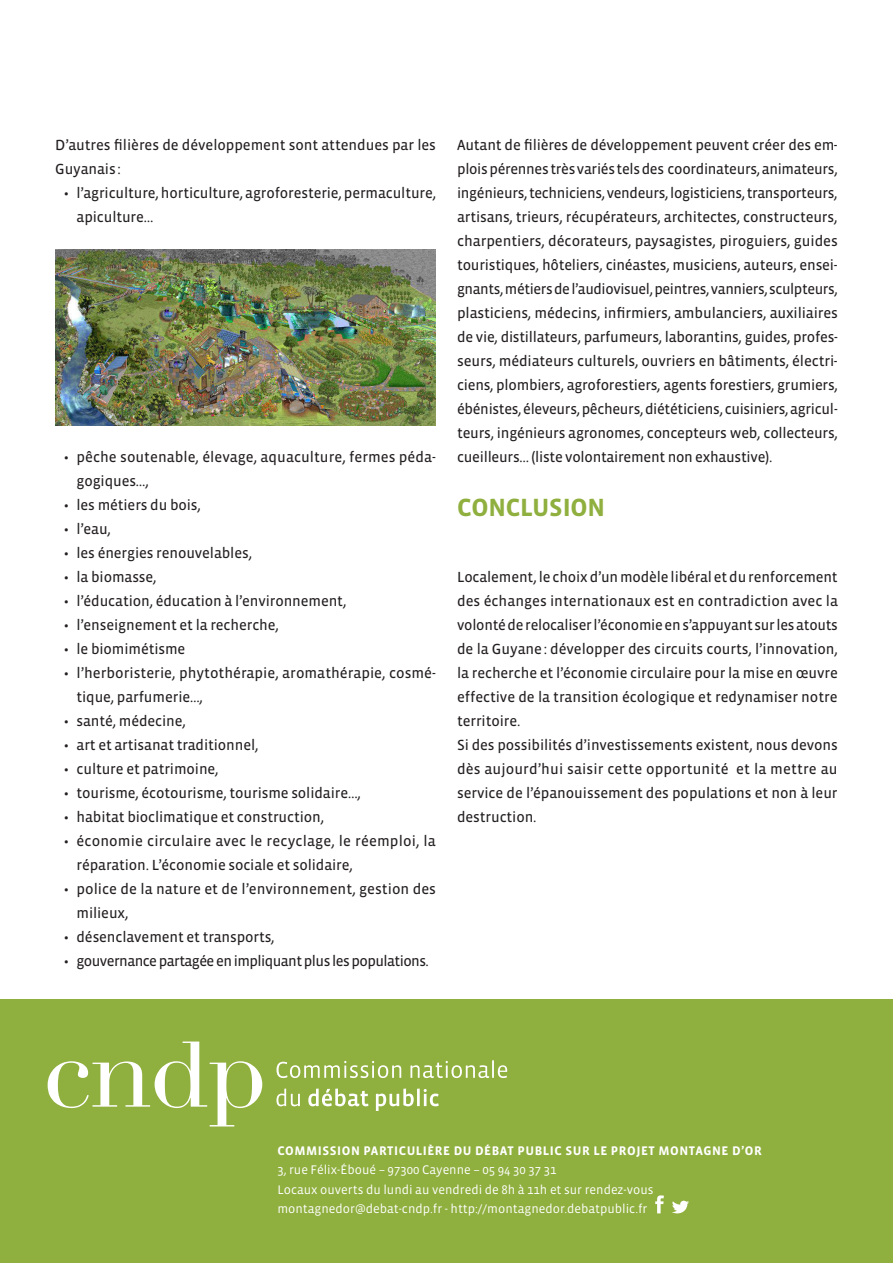
<style>
.page{position:relative;width:893px;height:1263px;background:#fff}
.page>*{position:absolute;margin:0;border:0;box-sizing:border-box;transform-origin:0 0}
.TITRE{font:700 25.5px "Vista Sans";letter-spacing:-.01em;color:#8faf3e}
.TXT_COURANT{font:15px/24px "Vista Sans Reg";letter-spacing:-.01em;color:#231f20}
.TXT_COURANT-2{font:15px/24px "Vista Sans Reg";letter-spacing:.01em;color:#231f20}
.TXT_COURANT-3{font:15px "Vista Sans Reg";letter-spacing:-.04em;color:#231f20}
.t1{font:12.75px "Vista Sans";color:#fff}
.t2{font:700 12.75px "Vista Sans";letter-spacing:.04em;color:#fff}
</style>
<div class="page">
<div style="left:0;top:999px;width:893px;height:264px;background:#8faf3e"></div>
<svg style="left:655px;top:1195px;width:9px;height:18px"></svg>
<svg style="left:672px;top:1201px;width:17px;height:12px"></svg>
<svg style="left:276px;top:1088px;width:163px;height:23px"></svg>
<svg style="left:276px;top:1060px;width:231px;height:18px"></svg>
<svg style="left:48px;top:1041px;width:214px;height:85px"></svg>
<img style="left:55px;top:250px;width:381px;height:175px">
<p class="TXT_COURANT" style="left:55px;top:133px;width:382px">D’autres filières de développement sont attendues par les<br>Guyanais:</p>
<p class="TXT_COURANT" style="left:77px;top:181px;width:361px;text-indent:-13px">• l’agriculture, horticulture, agroforesterie, permaculture, apiculture…</p>
<p class="TXT_COURANT" style="left:77px;top:445px;width:361px;text-indent:-13px">• pêche soutenable, élevage, aquaculture, fermes péda&shy;gogiques…,</p>
<p class="TXT_COURANT" style="left:64px;top:493px;width:139px">• les métiers du bois,</p>
<p class="TXT_COURANT" style="left:64px;top:517px;width:49px">• l’eau,</p>
<p class="TXT_COURANT" style="left:64px;top:541px;width:190px">• les énergies renouvelables,</p>
<p class="TXT_COURANT" style="left:64px;top:565px;width:94px">• la biomasse,</p>
<p class="TXT_COURANT" style="left:64px;top:589px;width:284px">• l’éducation, éducation à l’environnement,</p>
<p class="TXT_COURANT" style="left:64px;top:613px;width:217px">• l’enseignement et la recherche,</p>
<p class="TXT_COURANT" style="left:64px;top:637px;width:123px">• le biomimétisme</p>
<p class="TXT_COURANT" style="left:77px;top:661px;width:361px;text-indent:-13px">• l’herboristerie, phytothérapie, aromathérapie, cosmé&shy;tique, parfumerie…,</p>
<p class="TXT_COURANT" style="left:64px;top:709px;width:124px">• santé, médecine,</p>
<p class="TXT_COURANT" style="left:64px;top:733px;width:196px">• art et artisanat traditionnel,</p>
<p class="TXT_COURANT" style="left:64px;top:757px;width:156px">• culture et patrimoine,</p>
<p class="TXT_COURANT" style="left:64px;top:781px;width:299px">• tourisme, écotourisme, tourisme solidaire…,</p>
<p class="TXT_COURANT" style="left:64px;top:805px;width:262px">• habitat bioclimatique et construction,</p>
<p class="TXT_COURANT-2" style="left:77px;top:829px;width:361px;text-indent:-13px">• économie circulaire avec le recyclage, le réemploi, la réparation. L’économie sociale et solidaire,</p>
<p class="TXT_COURANT" style="left:77px;top:877px;width:361px;text-indent:-13px">• police de la nature et de l’environnement, gestion des milieux,</p>
<p class="TXT_COURANT" style="left:64px;top:925px;width:212px">• désenclavement et transports,</p>
<p class="TXT_COURANT-3" style="left:64px;top:953px;width:367px">• gouvernance partagée en impliquant plus les populations.</p>
<p class="TXT_COURANT" style="left:457px;top:133px;width:382px;text-align:justify">Autant de filières de développement peuvent créer des em&shy;plois pérennes très variés tels des coordinateurs, animateurs, ingénieurs, techniciens, vendeurs, logisticiens, transporteurs, artisans, trieurs, récupérateurs, architectes, constructeurs, charpentiers, décorateurs, paysagistes, piroguiers, guides touristiques, hôteliers, cinéastes, musiciens, auteurs, ensei&shy;gnants, métiers de l’audiovisuel, peintres, vanniers, sculpteurs, plasticiens, médecins, infirmiers, ambulanciers, auxiliaires de vie, distillateurs, parfumeurs, laborantins, guides, profes&shy;seurs, médiateurs culturels, ouvriers en bâtiments, électri&shy;ciens, plombiers, agroforestiers, agents forestiers, grumiers, ébénistes, éleveurs, pêcheurs, diététiciens, cuisiniers, agricul&shy;teurs, ingénieurs agronomes, concepteurs web, collecteurs, cueilleurs… (liste volontairement non exhaustive).</p>
<p class="TITRE" style="left:457px;top:494px;width:149px">CONCLUSION</p>
<p class="TXT_COURANT" style="left:457px;top:565px;width:382px;text-align:justify">Localement, le choix d’un modèle libéral et du renforcement des échanges internationaux est en contradiction avec la volonté de relocaliser l’économie en s’appuyant sur les atouts de la Guyane: développer des circuits courts, l’innovation, la recherche et l’économie circulaire pour la mise en œuvre effective de la transition écologique et redynamiser notre territoire.</p>
<p class="TXT_COURANT" style="left:457px;top:733px;width:382px;text-align:justify">Si des possibilités d’investissements existent, nous devons dès aujourd’hui saisir cette opportunité et la mettre au service de l’épanouissement des populations et non à leur destruction.</p>
<p class="t2" style="left:277px;top:1144px;width:486px">COMMISSION PARTICULIÈRE DU DÉBAT PUBLIC SUR LE PROJET MONTAGNE D’OR</p>
<p class="t1" style="left:277px;top:1163px;width:281px">3, rue Félix-Éboué – 97300 Cayenne – 05 94 30 37 31</p>
<p class="t1" style="left:277px;top:1183px;width:378px">Locaux ouverts du lundi au vendredi de 8h à 11h et sur rendez-vous</p>
<p class="t1" style="left:277px;top:1202px;width:372px">montagnedor@debat-cndp.fr - http://montagnedor.debatpublic.fr</p>
</div>
